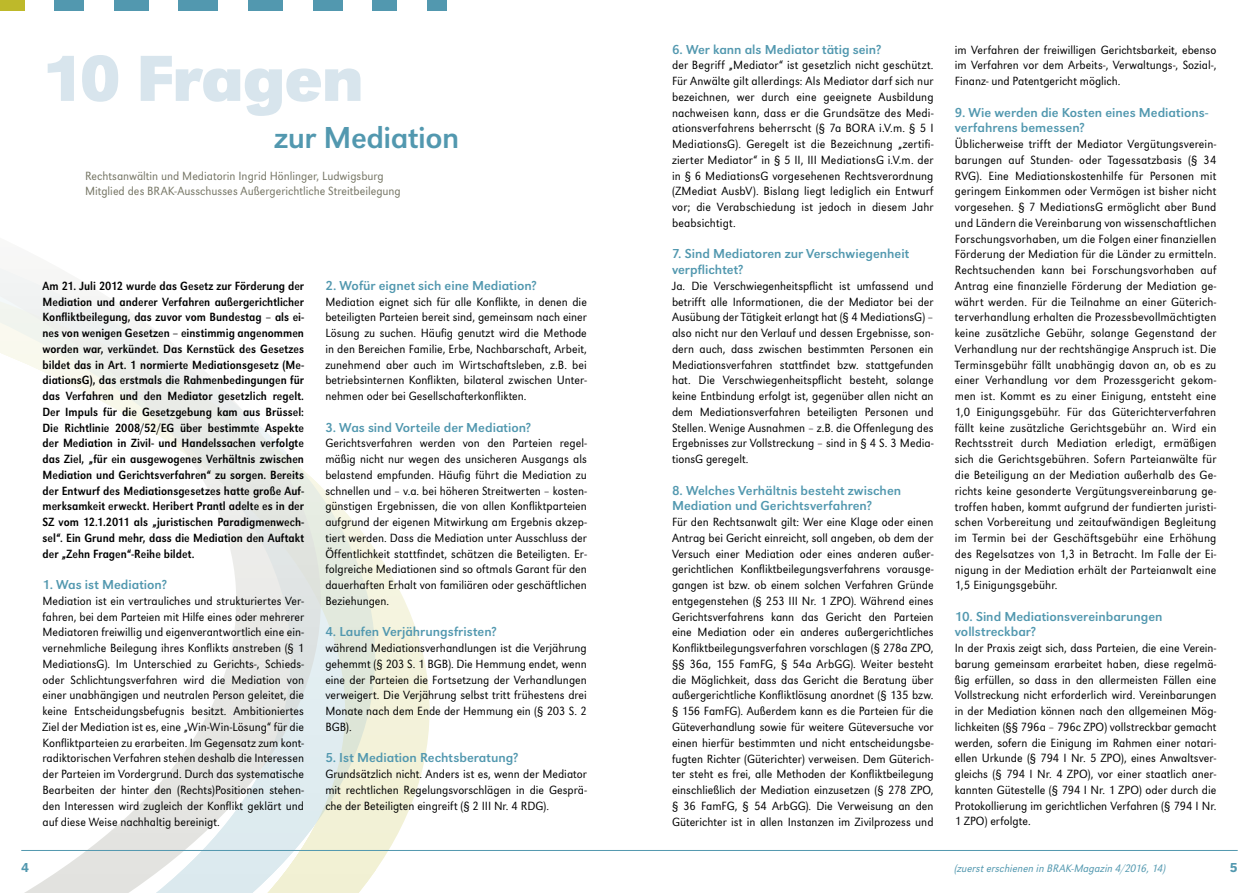
<style>
.page{position:relative;width:1259px;height:893px;background:#fff}
.page>*{position:absolute;margin:0;border:0;box-sizing:border-box;transform-origin:0 0}
.t1{font:700 67.5px "URW Grotesk T";letter-spacing:-.015em;color:#d8e5ed}
.t2{font:31.5px "URW Grotesk T";letter-spacing:-.015em;color:#5298af}
.t3{font:13.5px/15.8px "URW Grotesk T";color:#5298af}
.t4{font:500 13.5px "URW Grotesk T";color:#5298af}
.t5{font:12.3px/15.8px "URW Grotesk T Ligh Narr";letter-spacing:.005em;color:#000;text-align:justify}
.t6{font:12.3px/15.8px "URW Grotesk T Regu Extr Narr";color:#000;text-align:justify}
.t7{font:12.3px/15.8px "URW Grotesk T Ligh Narr";color:#757564}
.t8{font:11.25px "URW Grotesk T Ligh Narr Obli";letter-spacing:.005em;color:#5298af}
</style>
<div class="page">
<svg style="left:375px;top:550px;width:54px;height:321px;fill:#f4f4dd"></svg>
<svg style="left:321px;top:487px;width:54px;height:406px;background:#eaeee0"></svg>
<svg style="left:0;top:268px;width:321px;height:625px"></svg>
<div style="left:0;top:0;width:25px;height:11px;background:#beb92a"></div>
<div style="left:55px;top:0;width:29px;height:11px;background:#5298af"></div>
<div style="left:114px;top:0;width:35px;height:11px;background:#5298af"></div>
<div style="left:179px;top:0;width:39px;height:11px;background:#5298af"></div>
<div style="left:248px;top:0;width:35px;height:11px;background:#5298af"></div>
<div style="left:313px;top:0;width:29px;height:11px;background:#5298af"></div>
<div style="left:372px;top:0;width:25px;height:11px;background:#5298af"></div>
<div style="left:427px;top:0;width:19px;height:11px;background:#5298af"></div>
<hr style="left:21px;top:850px;width:1216px;height:1px;background:#5298af">
<h1 class="t1" style="left:43px;top:39px;width:323px">10 Fragen</h1>
<h2 class="t2" style="left:274px;top:120px;width:186px">zur Mediation</h2>
<p class="t7" style="left:85px;top:168px;width:317px">Rechtsanwältin und Mediatorin Ingrid Hönlinger, Ludwigsburg<br>Mitglied des BRAK-Ausschusses Außergerichtliche Streitbeilegung</p>
<p class="t6" style="left:43px;top:278px;width:263px">Am 21. Juli 2012 wurde das Gesetz zur Förderung der Mediation und anderer Verfahren außergerichtlicher Konfliktbeilegung, das zuvor vom Bundestag – als ei&shy;nes von wenigen Gesetzen – einstimmig angenommen worden war, verkündet. Das Kernstück des Gesetzes bildet das in Art. 1 normierte Mediationsgesetz (Me&shy;diationsG), das erstmals die Rahmenbedingungen für das Verfahren und den Mediator gesetzlich regelt.<br>Der Impuls für die Gesetzgebung kam aus Brüssel:<br>Die Richtlinie 2008/52/EG über bestimmte Aspekte der Mediation in Zivil- und Handelssachen verfolgte das Ziel, „für ein ausgewogenes Verhältnis zwischen Mediation und Gerichtsverfahren“ zu sorgen. Bereits der Entwurf des Mediationsgesetzes hatte große Auf&shy;merksamkeit erweckt. Heribert Prantl adelte es in der SZ vom 12.1.2011 als „juristischen Paradigmenwech&shy;sel“. Ein Grund mehr, dass die Mediation den Auftakt der „Zehn Fragen“-Reihe bildet.</p>
<p class="t3" style="left:43px;top:577px;width:126px">1. Was ist Mediation?</p>
<p class="t5" style="left:43px;top:593px;width:263px">Mediation ist ein vertrauliches und strukturiertes Ver&shy;fahren, bei dem Parteien mit Hilfe eines oder mehrerer Mediatoren freiwillig und eigenverantwortlich eine ein&shy;vernehmliche Beilegung ihres Konflikts anstreben (§ 1<br>MediationsG). Im Unterschied zu Gerichts-, Schieds&shy;oder Schlichtungsverfahren wird die Mediation von einer unabhängigen und neutralen Person geleitet, die keine Entscheidungsbefugnis besitzt. Ambitioniertes Ziel der Mediation ist es, eine „Win-Win-Lösung“ für die Konfliktparteien zu erarbeiten. Im Gegensatz zum kont&shy;radiktorischen Verfahren stehen deshalb die Interessen der Parteien im Vordergrund. Durch das systematische Bearbeiten der hinter den (Rechts)Positionen stehen&shy;den Interessen wird zugleich der Konflikt geklärt und auf diese Weise nachhaltig bereinigt.</p>
<p class="t3" style="left:325px;top:277px;width:213px">2. Wofür eignet sich eine Mediation?</p>
<p class="t5" style="left:325px;top:294px;width:263px">Mediation eignet sich für alle Konflikte, in denen die beteiligten Parteien bereit sind, gemeinsam nach einer Lösung zu suchen. Häufig genutzt wird die Methode in den Bereichen Familie, Erbe, Nachbarschaft, Arbeit, zunehmend aber auch im Wirtschaftsleben, z.B. bei betriebsinternen Konflikten, bilateral zwischen Unter&shy;nehmen oder bei Gesellschafterkonflikten.</p>
<p class="t3" style="left:325px;top:419px;width:207px">3. Was sind Vorteile der Mediation?</p>
<p class="t5" style="left:325px;top:435px;width:263px">Gerichtsverfahren werden von den Parteien regel&shy;mäßig nicht nur wegen des unsicheren Ausgangs als belastend empfunden. Häufig führt die Mediation zu schnellen und – v.a. bei höheren Streitwerten – kosten&shy;günstigen Ergebnissen, die von allen Konfliktparteien aufgrund der eigenen Mitwirkung am Ergebnis akzep&shy;tiert werden. Dass die Mediation unter Ausschluss der Öffentlichkeit stattfindet, schätzen die Beteiligten. Er&shy;folgreiche Mediationen sind so oftmals Garant für den dauerhaften Erhalt von familiären oder geschäftlichen Beziehungen.</p>
<p class="t3" style="left:325px;top:624px;width:173px">4. Laufen Verjährungsfristen?</p>
<p class="t5" style="left:325px;top:640px;width:263px">während Mediationsverhandlungen ist die Verjährung gehemmt (§ 203 S. 1 BGB). Die Hemmung endet, wenn eine der Parteien die Fortsetzung der Verhandlungen verweigert. Die Verjährung selbst tritt frühestens drei Monate nach dem Ende der Hemmung ein (§ 203 S. 2<br>BGB).</p>
<p class="t3" style="left:325px;top:750px;width:194px">5. Ist Mediation Rechtsberatung?</p>
<p class="t5" style="left:325px;top:766px;width:263px">Grundsätzlich nicht. Anders ist es, wenn der Mediator mit rechtlichen Regelungsvorschlägen in die Gesprä&shy;che der Beteiligten eingreift (§ 2 III Nr. 4 RDG).</p>
<p class="t3" style="left:672px;top:41px;width:211px">6. Wer kann als Mediator tätig sein?</p>
<p class="t5" style="left:672px;top:57px;width:263px">der Begriff „Mediator“ ist gesetzlich nicht geschützt.<br>Für Anwälte gilt allerdings: Als Mediator darf sich nur bezeichnen, wer durch eine geeignete Ausbildung nachweisen kann, dass er die Grundsätze des Medi&shy;ationsverfahrens beherrscht (§ 7a BORA i.V.m. § 5 I MediationsG). Geregelt ist die Bezeichnung „zertifi&shy;zierter Mediator“ in § 5 II, III MediationsG i.V.m. der in § 6 MediationsG vorgesehenen Rechtsverordnung (ZMediat AusbV). Bislang liegt lediglich ein Entwurf vor; die Verabschiedung ist jedoch in diesem Jahr beabsichtigt.</p>
<p class="t3" style="left:672px;top:246px;width:239px">7. Sind Mediatoren zur Verschwiegenheit verpflichtet?</p>
<p class="t5" style="left:672px;top:278px;width:263px">Ja. Die Verschwiegenheitspflicht ist umfassend und betrifft alle Informationen, die der Mediator bei der Ausübung der Tätigkeit erlangt hat (§ 4 MediationsG) – also nicht nur den Verlauf und dessen Ergebnisse, son&shy;dern auch, dass zwischen bestimmten Personen ein Mediationsverfahren stattfindet bzw. stattgefunden hat. Die Verschwiegenheitspflicht besteht, solange keine Entbindung erfolgt ist, gegenüber allen nicht an dem Mediationsverfahren beteiligten Personen und Stellen. Wenige Ausnahmen – z.B. die Offenlegung des Ergebnisses zur Vollstreckung – sind in § 4 S. 3 Media&shy;tionsG geregelt.</p>
<p class="t3" style="left:672px;top:482px;width:231px">8. Welches Verhältnis besteht zwischen<br>Mediation und Gerichtsverfahren?</p>
<p class="t5" style="left:672px;top:514px;width:263px">Für den Rechtsanwalt gilt: Wer eine Klage oder einen Antrag bei Gericht einreicht, soll angeben, ob dem der Versuch einer Mediation oder eines anderen außer&shy;gerichtlichen Konfliktbeilegungsverfahrens vorausge&shy;gangen ist bzw. ob einem solchen Verfahren Gründe entgegenstehen (§ 253 III Nr. 1 ZPO). Während eines Gerichtsverfahrens kann das Gericht den Parteien eine Mediation oder ein anderes außergerichtliches Konfliktbeilegungsverfahren vorschlagen (§ 278a ZPO, §§ 36a, 155 FamFG, § 54a ArbGG). Weiter besteht die Möglichkeit, dass das Gericht die Beratung über außergerichtliche Konfliktlösung anordnet (§ 135 bzw. § 156 FamFG). Außerdem kann es die Parteien für die Güteverhandlung sowie für weitere Güteversuche vor einen hierfür bestimmten und nicht entscheidungsbe&shy;fugten Richter (Güterichter) verweisen. Dem Güterich&shy;ter steht es frei, alle Methoden der Konfliktbeilegung einschließlich der Mediation einzusetzen (§ 278 ZPO, § 36 FamFG, § 54 ArbGG). Die Verweisung an den Güterichter ist in allen Instanzen im Zivilprozess und</p>
<p class="t5" style="left:955px;top:42px;width:263px">im Verfahren der freiwilligen Gerichtsbarkeit, ebenso im Verfahren vor dem Arbeits-, Verwaltungs-, Sozial-, Finanz- und Patentgericht möglich.</p>
<p class="t3" style="left:955px;top:104px;width:255px">9. Wie werden die Kosten eines Mediations&shy;verfahrens bemessen?</p>
<p class="t5" style="left:955px;top:136px;width:263px">Üblicherweise trifft der Mediator Vergütungsverein&shy;barungen auf Stunden- oder Tagessatzbasis (§ 34<br>RVG). Eine Mediationskostenhilfe für Personen mit geringem Einkommen oder Vermögen ist bisher nicht vorgesehen. § 7 MediationsG ermöglicht aber Bund und Ländern die Vereinbarung von wissenschaftlichen Forschungsvorhaben, um die Folgen einer finanziellen Förderung der Mediation für die Länder zu ermitteln.<br>Rechtsuchenden kann bei Forschungsvorhaben auf Antrag eine finanzielle Förderung der Mediation ge&shy;währt werden. Für die Teilnahme an einer Güterich&shy;terverhandlung erhalten die Prozessbevollmächtigten keine zusätzliche Gebühr, solange Gegenstand der Verhandlung nur der rechtshängige Anspruch ist. Die Terminsgebühr fällt unabhängig davon an, ob es zu einer Verhandlung vor dem Prozessgericht gekom&shy;men ist. Kommt es zu einer Einigung, entsteht eine 1,0 Einigungsgebühr. Für das Güterichterverfahren fällt keine zusätzliche Gerichtsgebühr an. Wird ein Rechtsstreit durch Mediation erledigt, ermäßigen sich die Gerichtsgebühren. Sofern Parteianwälte für die Beteiligung an der Mediation außerhalb des Ge&shy;richts keine gesonderte Vergütungsvereinbarung ge&shy;troffen haben, kommt aufgrund der fundierten juristi&shy;schen Vorbereitung und zeitaufwändigen Begleitung im Termin bei der Geschäftsgebühr eine Erhöhung des Regelsatzes von 1,3 in Betracht. Im Falle der Ei&shy;nigung in der Mediation erhält der Parteianwalt eine 1,5 Einigungsgebühr.</p>
<p class="t3" style="left:955px;top:608px;width:209px">10. Sind Mediationsvereinbarungen vollstreckbar?</p>
<p class="t5" style="left:955px;top:640px;width:263px">In der Praxis zeigt sich, dass Parteien, die eine Verein&shy;barung gemeinsam erarbeitet haben, diese regelmä&shy;ßig erfüllen, so dass in den allermeisten Fällen eine Vollstreckung nicht erforderlich wird. Vereinbarungen in der Mediation können nach den allgemeinen Mög&shy;lichkeiten (§§ 796a – 796c ZPO) vollstreckbar gemacht werden, sofern die Einigung im Rahmen einer notari&shy;ellen Urkunde (§ 794 I Nr. 5 ZPO), eines Anwaltsver&shy;gleichs (§ 794 I Nr. 4 ZPO), vor einer staatlich aner&shy;kannten Gütestelle (§ 794 I Nr. 1 ZPO) oder durch die Protokollierung im gerichtlichen Verfahren (§ 794 I Nr.<br>1 ZPO) erfolgte.</p>
<p class="t4" style="left:21px;top:859px;width:9px">4</p>
<p class="t8" style="left:955px;top:862px;width:212px">(zuerst erschienen in BRAK-Magazin 4/2016, 14)</p>
<p class="t4" style="left:1229px;top:859px;width:9px">5</p>
</div>
